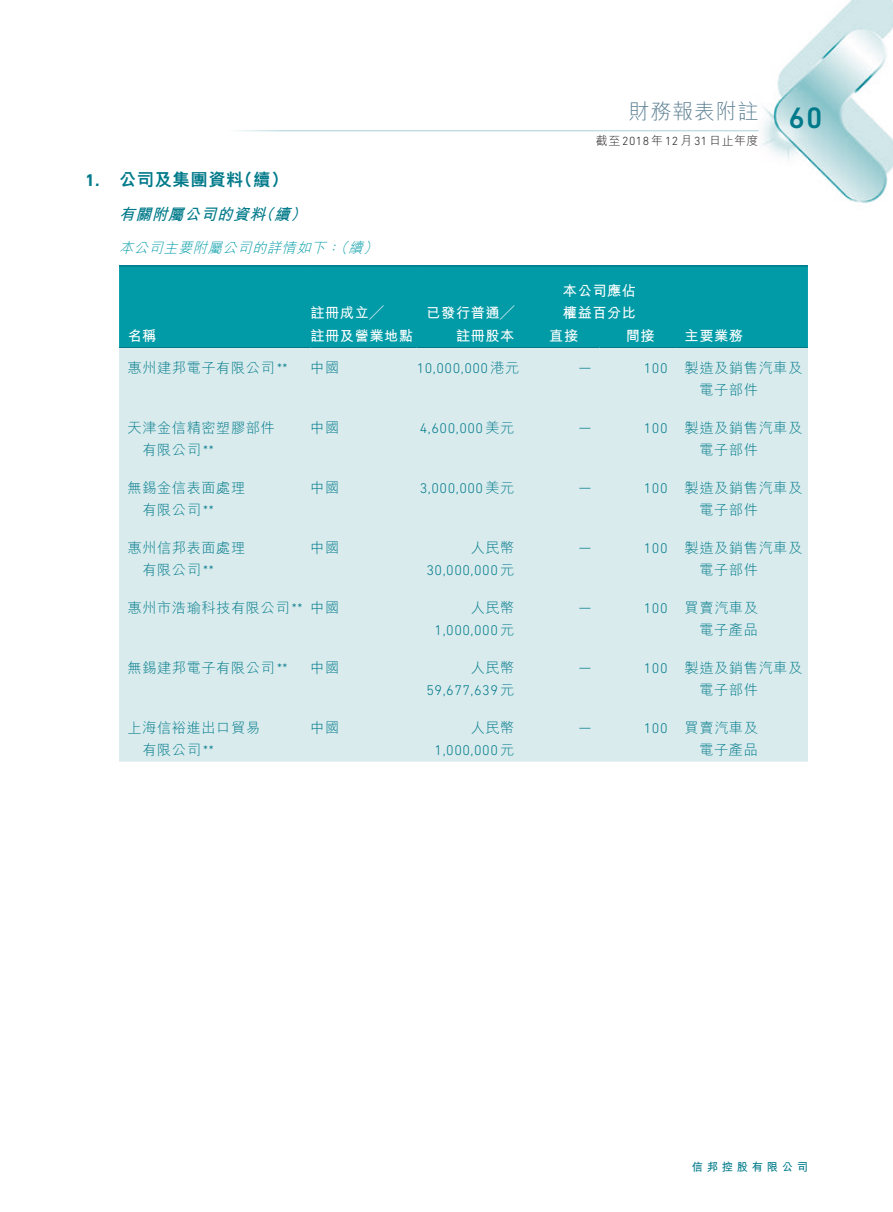
<style>
.page{position:relative;width:893px;height:1212px;background:#fff}
.page>*{position:absolute;margin:0;border:0;box-sizing:border-box;transform-origin:0 0}
._3__標題{font:500 30px "DIN Next LT Pro";color:#007a8a}
.副主標題{font:300 21px "M Hei HK";letter-spacing:.035em;color:#5b7f92}
._3__標題-2{font:800 17.25px "M Hei HK";letter-spacing:.035em;color:#007a8a}
._3__標題-3{font:700 17.25px "DIN Next LT Pro";color:#007a8a}
._4__副標題{font:italic 700 15.75px "M Hei HK";color:#007a8a}
._1__內文{font:300 14.25px "M Hei HK";letter-spacing:.035em;color:#007a8a}
._1__內文-2{font:300 14.25px "DIN Next LT Pro";letter-spacing:.035em;color:#007a8a}
._1__內文-3{font:700 14.25px "M Hei HK";letter-spacing:.035em;color:#fff}
._5__副副標題{font:italic 300 14.25px "M Hei HK";color:#009ba7}
.日期{font:300 12px "M Hei HK";letter-spacing:.035em;color:#231f20}
.t1{font:700 11.25px "M Hei HK";letter-spacing:.33em;color:#007a8a}
.s1{font-family:"DIN Next LT Pro"}
.s2{font-family:"M Hei HK"}
</style>
<div class="page">
<img style="left:720px;top:0;width:173px;height:203px">
<hr style="left:227px;top:130px;width:532px;height:1px;background:#b0d6db">
<div style="left:119px;top:267px;width:689px;height:80px;background:#009ba7"></div>
<div style="left:119px;top:348px;width:689px;height:414px;background:#d9ebed"></div>
<hr style="left:119px;top:265px;width:191px;height:2px;background:#007a8a">
<hr style="left:310px;top:265px;width:107px;height:2px;background:#007a8a">
<hr style="left:417px;top:265px;width:106px;height:2px;background:#007a8a">
<hr style="left:523px;top:265px;width:77px;height:2px;background:#007a8a">
<hr style="left:600px;top:265px;width:76px;height:2px;background:#007a8a">
<hr style="left:676px;top:265px;width:132px;height:2px;background:#007a8a">
<hr style="left:119px;top:347px;width:191px;height:1px;background:#007a8a">
<hr style="left:310px;top:347px;width:107px;height:1px;background:#007a8a">
<hr style="left:417px;top:347px;width:106px;height:1px;background:#007a8a">
<hr style="left:523px;top:347px;width:77px;height:1px;background:#007a8a">
<hr style="left:600px;top:347px;width:76px;height:1px;background:#007a8a">
<hr style="left:676px;top:347px;width:132px;height:1px;background:#007a8a">
<p class="_3__標題-3" style="left:85px;top:170px;width:16px">1.</p>
<p class="_3__標題-2" style="left:119px;top:170px;width:126px">公司及集團資料</p>
<p class="_3__標題-2" style="left:235px;top:170px;width:54px">（續(</p>
<p class="_4__副標題" style="left:119px;top:203px;width:178px">有關附屬公司的資料續</p>
<p class="_4__副標題" style="left:258px;top:203px;width:23px">（</p>
<p class="_4__副標題" style="left:291px;top:203px;width:23px">(</p>
<p class="_5__副副標題" style="left:348px;top:240px;width:20px">續</p>
<p class="_5__副副標題" style="left:326px;top:240px;width:27px">（：</p>
<p class="_5__副副標題" style="left:363px;top:240px;width:20px">(</p>
<p class="_5__副副標題" style="left:119px;top:240px;width:212px">本公司主要附屬公司的詳情如下</p>
<p class="_1__內文-3" style="left:128px;top:325px;width:30px">名稱</p>
<p class="_1__內文-3" style="left:310px;top:303px;width:75px">註冊成立╱</p>
<p class="_1__內文-3" style="left:310px;top:325px;width:104px">註冊及營業地點</p>
<p class="_1__內文-3" style="left:426px;top:303px;width:89px">已發行普通╱</p>
<p class="_1__內文-3" style="left:456px;top:325px;width:60px">註冊股本</p>
<p class="_1__內文" style="left:128px;top:360px;width:162px">惠州建邦電子有限公司<span class="s1">**</span></p>
<p class="_1__內文" style="left:310px;top:360px;width:31px">中國</p>
<p class="_1__內文-2" style="left:417px;top:360px;width:104px">10,000,000 <span class="s2">港元</span></p>
<p class="_1__內文" style="left:128px;top:420px;width:149px">天津金信精密塑膠部件</p>
<p class="_1__內文" style="left:142px;top:443px;width:73px">有限公司 <span class="s1">**</span></p>
<p class="_1__內文" style="left:310px;top:420px;width:31px">中國</p>
<p class="_1__內文-2" style="left:420px;top:420px;width:96px">4,600,000 <span class="s2">美元</span></p>
<p class="_1__內文" style="left:128px;top:480px;width:119px">無錫金信表面處理</p>
<p class="_1__內文" style="left:142px;top:503px;width:73px">有限公司 <span class="s1">**</span></p>
<p class="_1__內文" style="left:310px;top:480px;width:31px">中國</p>
<p class="_1__內文-2" style="left:420px;top:480px;width:96px">3,000,000 <span class="s2">美元</span></p>
<p class="_1__內文" style="left:128px;top:540px;width:119px">惠州信邦表面處理</p>
<p class="_1__內文" style="left:142px;top:563px;width:73px">有限公司 <span class="s1">**</span></p>
<p class="_1__內文" style="left:310px;top:540px;width:31px">中國</p>
<p class="_1__內文" style="left:471px;top:540px;width:45px">人民幣</p>
<p class="_1__內文-2" style="left:426px;top:562px;width:90px">30,000,000<span class="s2">元</span></p>
<p class="_1__內文" style="left:128px;top:600px;width:176px">惠州市浩瑜科技有限公司<span class="s1">**</span></p>
<p class="_1__內文" style="left:310px;top:600px;width:31px">中國</p>
<p class="_1__內文" style="left:471px;top:600px;width:45px">人民幣</p>
<p class="_1__內文-2" style="left:435px;top:622px;width:81px">1,000,000<span class="s2">元</span></p>
<p class="_1__內文" style="left:128px;top:660px;width:162px">無錫建邦電子有限公司<span class="s1">**</span></p>
<p class="_1__內文" style="left:310px;top:660px;width:31px">中國</p>
<p class="_1__內文" style="left:471px;top:660px;width:45px">人民幣</p>
<p class="_1__內文-2" style="left:426px;top:682px;width:90px">59,677,639<span class="s2">元</span></p>
<p class="_1__內文" style="left:128px;top:720px;width:134px">上海信裕進出口貿易</p>
<p class="_1__內文" style="left:142px;top:743px;width:73px">有限公司 <span class="s1">**</span></p>
<p class="_1__內文" style="left:310px;top:720px;width:31px">中國</p>
<p class="_1__內文" style="left:471px;top:720px;width:45px">人民幣</p>
<p class="_1__內文-2" style="left:435px;top:742px;width:81px">1,000,000<span class="s2">元</span></p>
<p class="副主標題" style="left:629px;top:100px;width:131px">財務報表附註</p>
<p class="日期" style="left:596px;top:135px;width:164px">截至<span class="s1">2018</span>年<span class="s1">12</span>月<span class="s1">31</span>日止年度</p>
<p class="_3__標題" style="left:788px;top:100px;width:36px">60</p>
<p class="_1__內文-3" style="left:563px;top:280px;width:75px">本公司應佔</p>
<p class="_1__內文-3" style="left:563px;top:303px;width:75px">權益百分比</p>
<p class="_1__內文-3" style="left:549px;top:325px;width:30px">直接</p>
<p class="_1__內文-3" style="left:626px;top:325px;width:30px">間接</p>
<p class="_1__內文-3" style="left:685px;top:325px;width:60px">主要業務</p>
<p class="_1__內文-2" style="left:579px;top:359px;width:13px">—</p>
<p class="_1__內文-2" style="left:644px;top:360px;width:25px">100</p>
<p class="_1__內文" style="left:685px;top:360px;width:119px">製造及銷售汽車及</p>
<p class="_1__內文" style="left:699px;top:383px;width:60px">電子部件</p>
<p class="_1__內文-2" style="left:579px;top:419px;width:13px">—</p>
<p class="_1__內文-2" style="left:644px;top:420px;width:25px">100</p>
<p class="_1__內文" style="left:685px;top:420px;width:119px">製造及銷售汽車及</p>
<p class="_1__內文" style="left:699px;top:443px;width:60px">電子部件</p>
<p class="_1__內文-2" style="left:579px;top:479px;width:13px">—</p>
<p class="_1__內文-2" style="left:644px;top:480px;width:25px">100</p>
<p class="_1__內文" style="left:685px;top:480px;width:119px">製造及銷售汽車及</p>
<p class="_1__內文" style="left:699px;top:503px;width:60px">電子部件</p>
<p class="_1__內文-2" style="left:579px;top:539px;width:13px">—</p>
<p class="_1__內文-2" style="left:644px;top:540px;width:25px">100</p>
<p class="_1__內文" style="left:685px;top:540px;width:119px">製造及銷售汽車及</p>
<p class="_1__內文" style="left:699px;top:563px;width:60px">電子部件</p>
<p class="_1__內文-2" style="left:579px;top:599px;width:13px">—</p>
<p class="_1__內文-2" style="left:644px;top:600px;width:25px">100</p>
<p class="_1__內文" style="left:685px;top:600px;width:75px">買賣汽車及</p>
<p class="_1__內文" style="left:699px;top:623px;width:60px">電子產品</p>
<p class="_1__內文-2" style="left:579px;top:659px;width:13px">—</p>
<p class="_1__內文-2" style="left:644px;top:660px;width:25px">100</p>
<p class="_1__內文" style="left:685px;top:660px;width:119px">製造及銷售汽車及</p>
<p class="_1__內文" style="left:699px;top:683px;width:60px">電子部件</p>
<p class="_1__內文-2" style="left:579px;top:719px;width:13px">—</p>
<p class="_1__內文-2" style="left:644px;top:720px;width:25px">100</p>
<p class="_1__內文" style="left:685px;top:720px;width:75px">買賣汽車及</p>
<p class="_1__內文" style="left:699px;top:743px;width:60px">電子產品</p>
<p class="t1" style="left:692px;top:1159px;width:117px">信邦控股有限公司</p>
</div>
